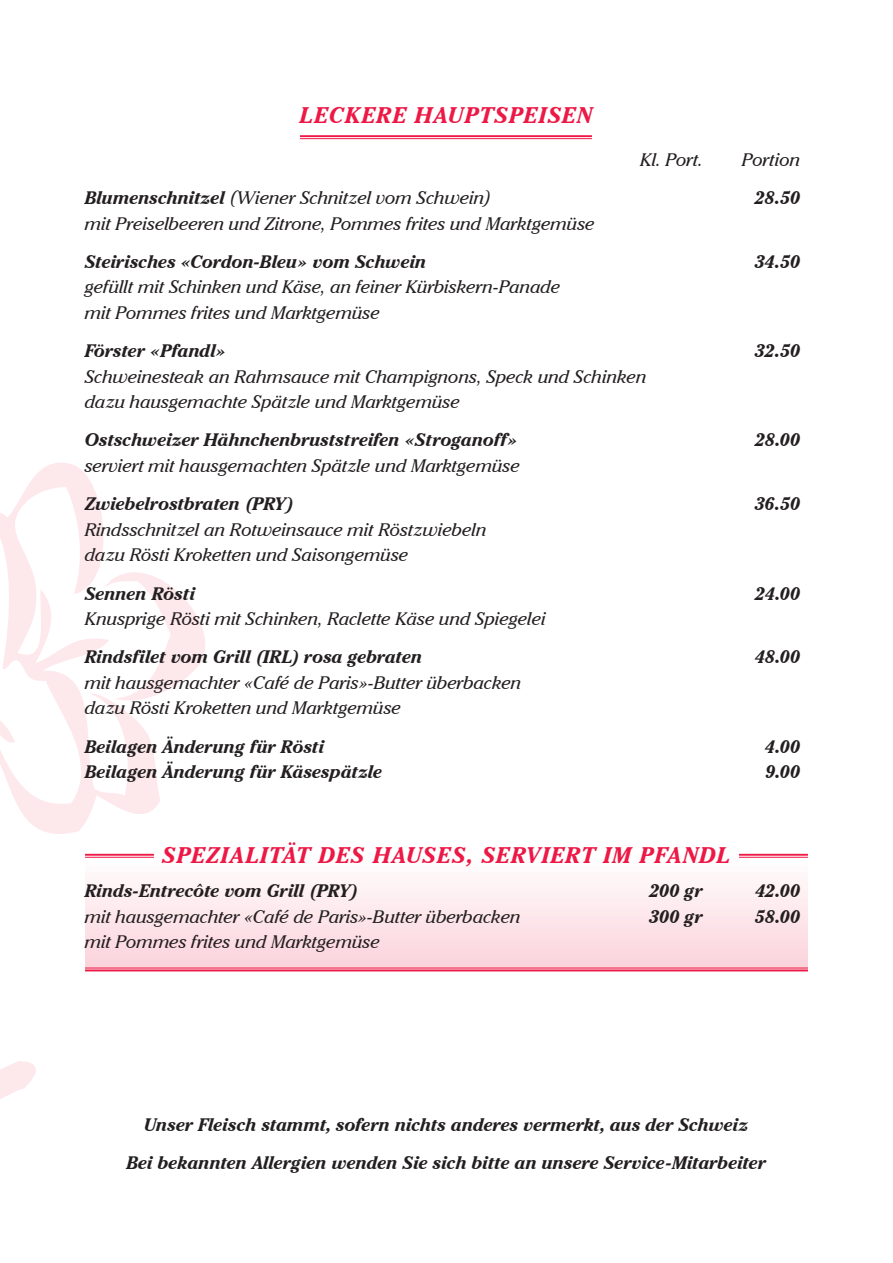
<style>
.page{position:relative;width:893px;height:1263px;background:#fff}
.page>*{position:absolute;margin:0;border:0;box-sizing:border-box;transform-origin:0 0}
.Titel{font:italic 700 22.5px "Cheltenham IT Cby BT";letter-spacing:.05em;color:#ed1845}
.Beschreibung{font:italic 18px/25.5px "Cheltenham IT Cby BT";letter-spacing:-.005em;color:#231f20}
.Gericht{font:italic 700 18px "Cheltenham IT Cby BT";color:#231f20}
.Gericht-2{font:italic 18px "Cheltenham IT Cby BT";letter-spacing:-.005em;color:#231f20}
.Beschreibung-2{font:italic 700 18px "Cheltenham IT Cby BT";color:#231f20}
.s1{font-weight:700}
</style>
<div class="page">
<svg style="left:0;top:463px;width:160px;height:636px"></svg>
<svg style="left:102px;top:545px;width:103px;height:162px"></svg>
<hr style="left:300px;top:135px;width:292px;height:2px;background:#ed1845">
<hr style="left:300px;top:138px;width:292px;height:1px;background:#ed1845">
<div style="left:85px;top:857px;width:723px;height:112px;background:linear-gradient(to bottom,#fff,#fbccd6)"></div>
<hr style="left:85px;top:854px;width:69px;height:2px;background:#ed1845">
<hr style="left:85px;top:857px;width:69px;height:1px;background:#ed1845">
<hr style="left:739px;top:854px;width:69px;height:2px;background:#ed1845">
<hr style="left:739px;top:857px;width:69px;height:1px;background:#ed1845">
<hr style="left:85px;top:968px;width:723px;height:1px;background:#ed1845">
<hr style="left:85px;top:969px;width:723px;height:2px;background:#ed1845">
<p class="Titel" style="left:300px;top:102px;width:294px">LECKERE HAUPTSPEISEN</p>
<p class="Beschreibung" style="left:640px;top:147px;width:64px">Kl. Port.</p>
<p class="Beschreibung" style="left:742px;top:147px;width:60px">Portion</p>
<p class="Gericht-2" style="left:85px;top:187px;width:407px"><span class="s1">Blumenschnitzel</span> (Wiener Schnitzel vom Schwein)</p>
<p class="Gericht" style="left:755px;top:187px;width:47px">28.50</p>
<p class="Beschreibung" style="left:85px;top:210px;width:512px">mit Preiselbeeren und Zitrone, Pommes frites und Marktgemüse</p>
<p class="Gericht" style="left:85px;top:251px;width:343px">Steirisches «Cordon-Bleu» vom Schwein</p>
<p class="Gericht" style="left:755px;top:251px;width:47px">34.50</p>
<p class="Beschreibung" style="left:85px;top:274px;width:477px">gefüllt mit Schinken und Käse, an feiner Kürbiskern-Panade mit Pommes frites und Marktgemüse</p>
<p class="Gericht" style="left:85px;top:340px;width:143px">Förster «Pfandl»</p>
<p class="Gericht" style="left:755px;top:340px;width:47px">32.50</p>
<p class="Beschreibung" style="left:85px;top:363px;width:563px">Schweinesteak an Rahmsauce mit Champignons, Speck und Schinken dazu hausgemachte Spätzle und Marktgemüse</p>
<p class="Gericht" style="left:85px;top:429px;width:435px">Ostschweizer Hähnchenbruststreifen «Stroganoff»</p>
<p class="Gericht" style="left:755px;top:429px;width:47px">28.00</p>
<p class="Beschreibung" style="left:85px;top:453px;width:437px">serviert mit hausgemachten Spätzle und Marktgemüse</p>
<p class="Gericht" style="left:85px;top:493px;width:210px">Zwiebelrostbraten (PRY)</p>
<p class="Gericht" style="left:755px;top:493px;width:47px">36.50</p>
<p class="Beschreibung" style="left:85px;top:516px;width:403px">Rindsschnitzel an Rotweinsauce mit Röstzwiebeln dazu Rösti Kroketten und Saisongemüse</p>
<p class="Gericht" style="left:85px;top:582px;width:112px">Sennen Rösti</p>
<p class="Gericht" style="left:756px;top:582px;width:47px">24.00</p>
<p class="Beschreibung" style="left:85px;top:606px;width:462px">Knusprige Rösti mit Schinken, Raclette Käse und Spiegelei</p>
<p class="Gericht" style="left:85px;top:646px;width:339px">Rindsfilet vom Grill (IRL) rosa gebraten</p>
<p class="Gericht" style="left:755px;top:646px;width:47px">48.00</p>
<p class="Beschreibung" style="left:85px;top:669px;width:438px">mit hausgemachter «Café de Paris»-Butter überbacken dazu Rösti Kroketten und Marktgemüse</p>
<p class="Beschreibung-2" style="left:85px;top:735px;width:241px">Beilagen Änderung für Rösti</p>
<p class="Beschreibung-2" style="left:765px;top:735px;width:37px">4.00</p>
<p class="Beschreibung-2" style="left:85px;top:761px;width:299px">Beilagen Änderung für Käsespätzle</p>
<p class="Beschreibung-2" style="left:766px;top:761px;width:36px">9.00</p>
<p class="Titel" style="left:163px;top:842px;width:569px">SPEZIALITÄT DES HAUSES, SERVIERT IM PFANDL</p>
<p class="Gericht" style="left:85px;top:880px;width:275px">Rinds-Entrecôte vom Grill (PRY)</p>
<p class="Gericht" style="left:650px;top:880px;width:55px">200 gr</p>
<p class="Gericht" style="left:755px;top:880px;width:47px">42.00</p>
<p class="Gericht-2" style="left:85px;top:905px;width:437px">mit hausgemachter «Café de Paris»-Butter überbacken</p>
<p class="Gericht" style="left:650px;top:905px;width:55px">300 gr</p>
<p class="Gericht" style="left:755px;top:905px;width:47px">58.00</p>
<p class="Gericht-2" style="left:85px;top:931px;width:297px">mit Pommes frites und Marktgemüse</p>
<p class="Gericht" style="left:144px;top:1114px;width:606px">Unser Fleisch stammt, sofern nichts anderes vermerkt, aus der Schweiz</p>
<p class="Gericht" style="left:127px;top:1152px;width:641px">Bei bekannten Allergien wenden Sie sich bitte an unsere Service-Mitarbeiter</p>
</div>
